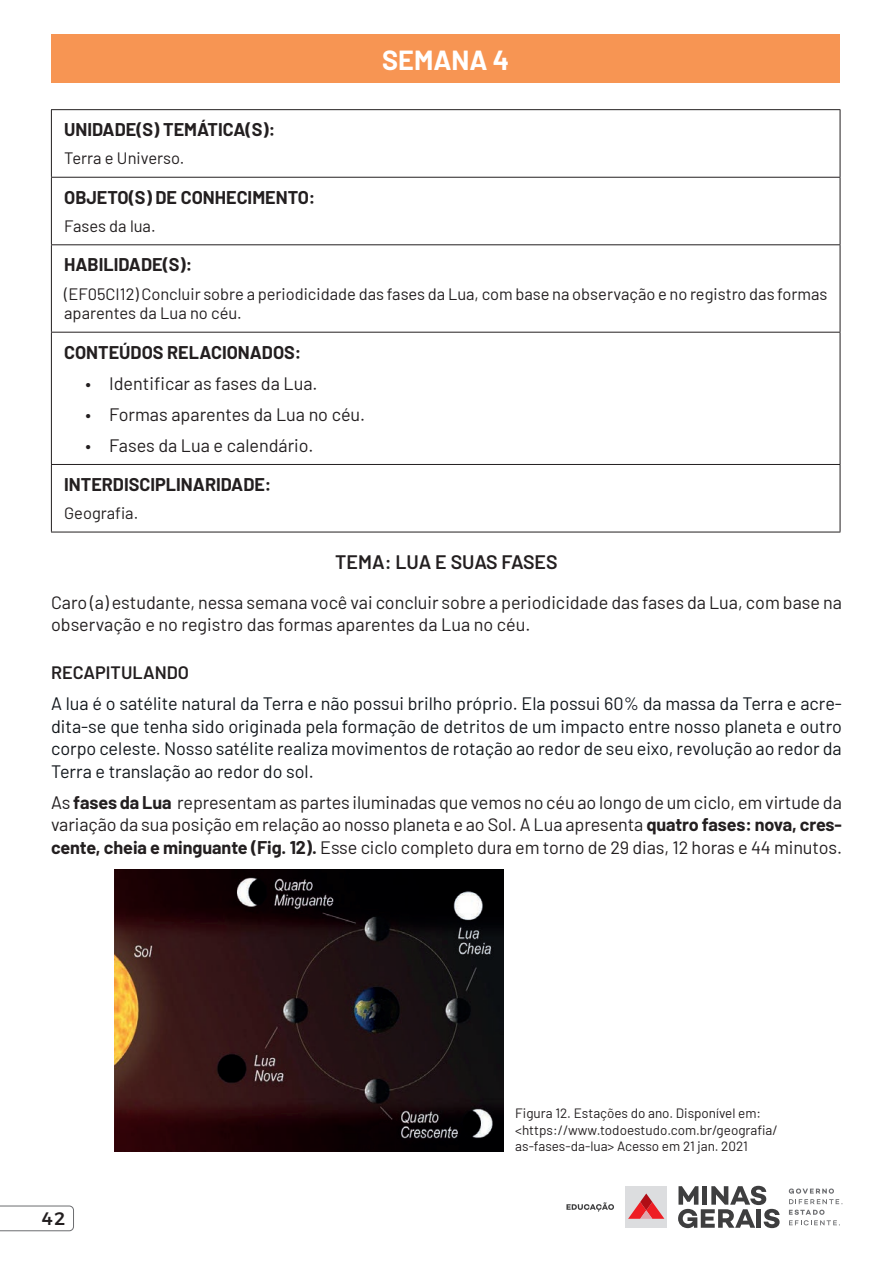
<style>
.page{position:relative;width:893px;height:1263px;background:#fff}
.page>*{position:absolute;margin:0;border:0;box-sizing:border-box;transform-origin:0 0}
.Titulo_semana{font:700 27px "Barlow";color:#fff}
._01_Texto_Título{font:600 19.5px "Barlow";color:#231f20}
._01_Texto{font:18px/22.5px "Barlow";color:#231f20}
._01_Texto-2{font:18px/22.5px "Barlow";color:#12171c;text-align:justify}
.Tabela_miolo_1linha{font:700 18px "Barlow";color:#231f20}
._01_Texto_-_subtitul{font:600 18px "Barlow";color:#231f20}
.t1{font:500 18px "Montserrat";color:#231f20}
.Tabela_miolo_semana{font:16.5px/19.8px "Barlow";color:#231f20}
._08_Fonte{font:13.5px/16.5px "Barlow";color:#231f20}
.s1{font-weight:700}
</style>
<div class="page">
<div style="left:625px;top:1186px;width:42px;height:42px;background:#dcdddf"></div>
<svg style="left:628px;top:1193px;width:36px;height:26px"></svg>
<svg style="left:678px;top:1186px;width:102px;height:42px"></svg>
<svg style="left:789px;top:1188px;width:53px;height:16px"></svg>
<svg style="left:789px;top:1210px;width:51px;height:15px"></svg>
<svg style="left:566px;top:1202px;width:48px;height:9px"></svg>
<svg style="left:0;top:1205px;width:74px;height:26px"></svg>
<div style="left:51px;top:34px;width:789px;height:48px;background:#f79553"></div>
<hr style="left:51px;top:177px;width:789px;height:1px;background:#231f20">
<hr style="left:51px;top:244px;width:789px;height:1px;background:#231f20">
<hr style="left:51px;top:332px;width:789px;height:1px;background:#231f20">
<hr style="left:51px;top:110px;width:1px;height:67px;background:#231f20">
<hr style="left:840px;top:110px;width:1px;height:67px;background:#231f20">
<hr style="left:51px;top:178px;width:1px;height:66px;background:#231f20">
<hr style="left:840px;top:178px;width:1px;height:66px;background:#231f20">
<hr style="left:51px;top:245px;width:1px;height:87px;background:#231f20">
<hr style="left:840px;top:245px;width:1px;height:87px;background:#231f20">
<hr style="left:51px;top:333px;width:1px;height:131px;background:#231f20">
<hr style="left:840px;top:333px;width:1px;height:131px;background:#231f20">
<hr style="left:51px;top:464px;width:789px;height:1px;background:#231f20">
<hr style="left:51px;top:465px;width:1px;height:67px;background:#231f20">
<hr style="left:840px;top:465px;width:1px;height:67px;background:#231f20">
<hr style="left:51px;top:532px;width:789px;height:1px;background:#231f20">
<hr style="left:51px;top:109px;width:789px;height:1px;background:#231f20">
<img style="left:114px;top:869px;width:390px;height:282px">
<p class="Titulo_semana" style="left:382px;top:40px;width:129px">SEMANA 4</p>
<p class="Tabela_miolo_1linha" style="left:64px;top:116px;width:213px">UNIDADE(S) TEMÁTICA(S):</p>
<p class="Tabela_miolo_semana" style="left:64px;top:147px;width:122px">Terra e Universo.</p>
<p class="Tabela_miolo_1linha" style="left:64px;top:184px;width:253px">OBJETO(S) DE CONHECIMENTO:</p>
<p class="Tabela_miolo_semana" style="left:64px;top:215px;width:93px">Fases da lua.</p>
<p class="Tabela_miolo_1linha" style="left:64px;top:251px;width:130px">HABILIDADE(S):</p>
<p class="Tabela_miolo_semana" style="left:64px;top:282px;width:765px">(EF05CI12) Concluir sobre a periodicidade das fases da Lua, com base na observação e no registro das formas aparentes da Lua no céu.</p>
<p class="Tabela_miolo_1linha" style="left:64px;top:339px;width:239px">CONTEÚDOS RELACIONADOS:</p>
<p class="_01_Texto" style="left:85px;top:371px;width:234px">• Identificar as fases da Lua.</p>
<p class="_01_Texto" style="left:85px;top:402px;width:281px">• Formas aparentes da Lua no céu.</p>
<p class="_01_Texto" style="left:85px;top:433px;width:230px">• Fases da Lua e calendário.</p>
<p class="Tabela_miolo_1linha" style="left:64px;top:471px;width:209px">INTERDISCIPLINARIDADE:</p>
<p class="Tabela_miolo_semana" style="left:64px;top:502px;width:76px">Geografia.</p>
<p class="_01_Texto_Título" style="left:335px;top:548px;width:224px">TEMA: LUA E SUAS FASES</p>
<p class="_01_Texto" style="left:51px;top:590px;width:792px">Caro (a) estudante, nessa semana você vai concluir sobre a periodicidade das fases da Lua, com base na observação e no registro das formas aparentes da Lua no céu.</p>
<p class="_01_Texto_-_subtitul" style="left:51px;top:660px;width:139px">RECAPITULANDO</p>
<p class="_01_Texto-2" style="left:51px;top:691px;width:792px">A lua é o satélite natural da Terra e não possui brilho próprio. Ela possui 60% da massa da Terra e acre&shy;dita-se que tenha sido originada pela formação de detritos de um impacto entre nosso planeta e outro corpo celeste. Nosso satélite realiza movimentos de rotação ao redor de seu eixo, revolução ao redor da Terra e translação ao redor do sol.</p>
<p class="_01_Texto" style="left:51px;top:790px;width:792px;text-align:justify">As <span class="s1">fases da Lua</span> representam as partes iluminadas que vemos no céu ao longo de um ciclo, em virtude da variação da sua posição em relação ao nosso planeta e ao Sol. A Lua apresenta <span class="s1">quatro fases: nova, cres&shy;cente, cheia e minguante (Fig. 12).</span> Esse ciclo completo dura em torno de 29 dias, 12 horas e 44 minutos.</p>
<p class="t1" style="left:42px;top:1204px;width:24px">42</p>
<p class="_08_Fonte" style="left:515px;top:1104px;width:264px">Figura 12. Estações do ano. Disponível em: &lt;https://www.todoestudo.com.br/geografia/ as-fases-da-lua&gt; Acesso em 21 jan. 2021</p>
</div>
